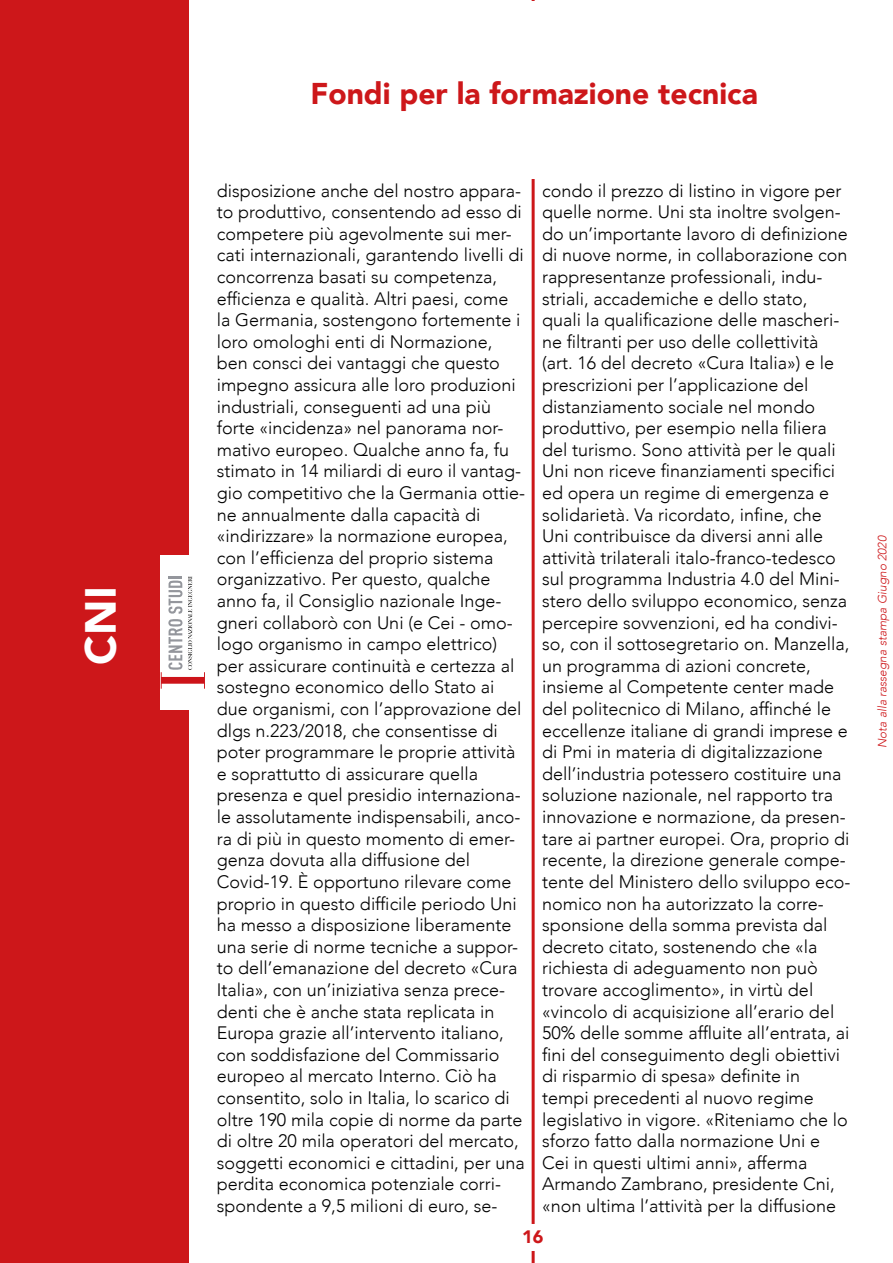
<style>
.page{position:relative;width:893px;height:1263px;background:#fff}
.page>*{position:absolute;margin:0;border:0;box-sizing:border-box;transform-origin:0 0}
.t1{font:900 43.5px "Avenir";color:#fff}
.t2{font:900 30px "Avenir";color:#cd171a}
.t3{font:300 18px/21.6px "Avenir";color:#000}
.t4{font:900 18px "Avenir";color:#cd171a}
.t5{font:italic 300 12px "Avenir";color:#cd171a}
</style>
<div class="page">
<hr style="left:532px;top:0;width:3px;height:1263px;background:#cd171a">
<div style="left:0;top:0;width:188px;height:1263px;background:#cd171a"></div>
<div style="left:516px;top:1225px;width:33px;height:25px;background:#fff"></div>
<div style="left:489px;top:1px;width:72px;height:12px;background:#fff"></div>
<div style="left:499px;top:167px;width:73px;height:12px;background:#fff"></div>
<div style="left:161px;top:555px;width:56px;height:155px;background:#fff"></div>
<svg style="left:161px;top:576px;width:44px;height:113px"></svg>
<div style="left:220px;top:13px;width:629px;height:153px;background:#fff"></div>
<h1 class="t1" style="left:63px;top:665px;width:80px;rotate:-90deg">CNI</h1>
<h2 class="t2" style="left:311px;top:68px;width:449px">Fondi per la formazione tecnica</h2>
<p class="t3" style="left:217px;top:180px;width:310px">disposizione anche del nostro appara&shy;to produttivo, consentendo ad esso di competere più agevolmente sui mer&shy;cati internazionali, garantendo livelli di concorrenza basati su competenza, efficienza e qualità. Altri paesi, come la Germania, sostengono fortemente i loro omologhi enti di Normazione, ben consci dei vantaggi che questo impegno assicura alle loro produzioni industriali, conseguenti ad una più forte «incidenza» nel panorama nor&shy;mativo europeo. Qualche anno fa, fu stimato in 14 miliardi di euro il vantag&shy;gio competitivo che la Germania ottie&shy;ne annualmente dalla capacità di «indirizzare» la normazione europea, con l’efficienza del proprio sistema organizzativo. Per questo, qualche anno fa, il Consiglio nazionale Inge&shy;gneri collaborò con Uni (e Cei - omo&shy;logo organismo in campo elettrico) per assicurare continuità e certezza al sostegno economico dello Stato ai due organismi, con l’approvazione del dlgs n.223/2018, che consentisse di poter programmare le proprie attività e soprattutto di assicurare quella presenza e quel presidio internaziona&shy;le assolutamente indispensabili, anco&shy;ra di più in questo momento di emer&shy;genza dovuta alla diffusione del Covid-19. È opportuno rilevare come proprio in questo difficile periodo Uni ha messo a disposizione liberamente una serie di norme tecniche a suppor&shy;to dell’emanazione del decreto «Cura Italia», con un’iniziativa senza prece&shy;denti che è anche stata replicata in Europa grazie all’intervento italiano, con soddisfazione del Commissario europeo al mercato Interno. Ciò ha consentito, solo in Italia, lo scarico di oltre 190 mila copie di norme da parte di oltre 20 mila operatori del mercato, soggetti economici e cittadini, per una perdita economica potenziale corri&shy;spondente a 9,5 milioni di euro, se-</p>
<p class="t3" style="left:542px;top:180px;width:310px">condo il prezzo di listino in vigore per quelle norme. Uni sta inoltre svolgen&shy;do un’importante lavoro di definizione di nuove norme, in collaborazione con rappresentanze professionali, indu&shy;striali, accademiche e dello stato, quali la qualificazione delle mascheri&shy;ne filtranti per uso delle collettività (art. 16 del decreto «Cura Italia») e le prescrizioni per l’applicazione del distanziamento sociale nel mondo produttivo, per esempio nella filiera del turismo. Sono attività per le quali Uni non riceve finanziamenti specifici ed opera un regime di emergenza e solidarietà. Va ricordato, infine, che Uni contribuisce da diversi anni alle attività trilaterali italo-franco-tedesco sul programma Industria 4.0 del Mini&shy;stero dello sviluppo economico, senza percepire sovvenzioni, ed ha condivi&shy;so, con il sottosegretario on. Manzella, un programma di azioni concrete, insieme al Competente center made del politecnico di Milano, affinché le eccellenze italiane di grandi imprese e di Pmi in materia di digitalizzazione dell’industria potessero costituire una soluzione nazionale, nel rapporto tra innovazione e normazione, da presen&shy;tare ai partner europei. Ora, proprio di recente, la direzione generale compe&shy;tente del Ministero dello sviluppo eco&shy;nomico non ha autorizzato la corre&shy;sponsione della somma prevista dal decreto citato, sostenendo che «la richiesta di adeguamento non può trovare accoglimento», in virtù del «vincolo di acquisizione all’erario del 50% delle somme affluite all’entrata, ai fini del conseguimento degli obiettivi di risparmio di spesa» definite in tempi precedenti al nuovo regime legislativo in vigore. «Riteniamo che lo sforzo fatto dalla normazione Uni e Cei in questi ultimi anni», afferma Armando Zambrano, presidente Cni, «non ultima l’attività per la diffusione</p>
<p class="t4" style="left:522px;top:1222px;width:23px">16</p>
<p class="t5" style="left:875px;top:748px;width:214px;rotate:-90deg">Nota alla rassegna stampa Giugno 2020</p>
</div>
